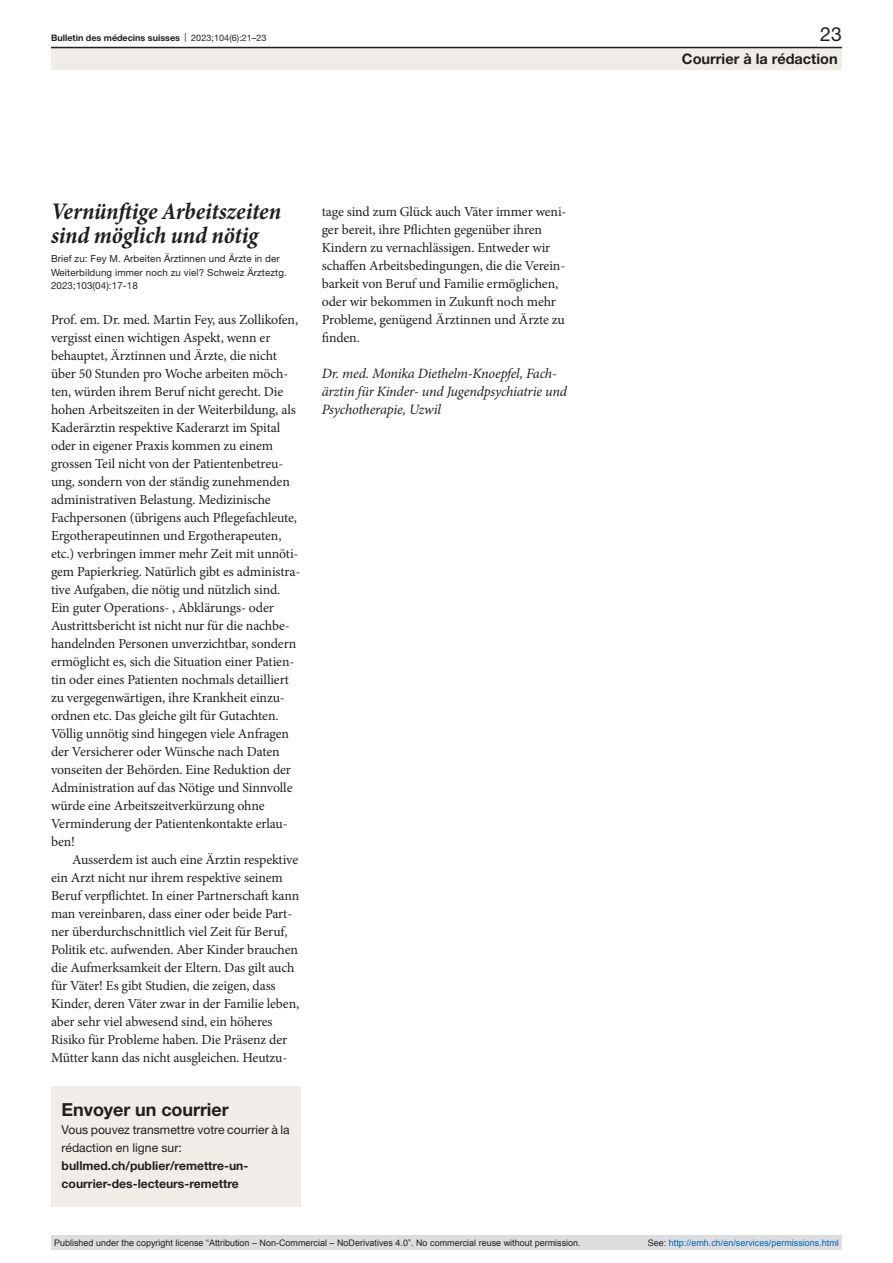
<style>
.page{position:relative;width:893px;height:1263px;background:#fff}
.page>*{position:absolute;margin:0;border:0;box-sizing:border-box;transform-origin:0 0}
.head1{font:italic 700 condensed 24px/24px "Minion Pro";letter-spacing:-.01em;color:#231f20}
.t1{font:19.5px "Helvetica Neue LT Pro";color:#231f20}
.box-head1{font:700 18px "Helvetica Neue LT Pro";letter-spacing:-.005em;color:#231f20}
.t2{font:700 14.55px "Helvetica Neue LT Pro";color:#231f20}
.paragraph-left{font:italic 14.25px/18px "Minion Pro";letter-spacing:-.015em;color:#231f20}
.paragraph-left-2{font:13.8px/18px "Minion Pro";letter-spacing:-.01em;color:#231f20}
.paragraph-left-inden{font:13.8px/18px "Minion Pro";letter-spacing:-.01em;color:#231f20}
.box-paragraph{font:700 12.15px/18px "Helvetica Neue LT Pro";color:#231f20}
.box-paragraph-2{font:12.15px/18px "Helvetica Neue LT Pro";color:#231f20}
.comments{font:9.75px/13.5px "Helvetica Neue LT Pro";letter-spacing:.01em;color:#231f20}
.t3{font:9px "Arial";color:#231f20}
.t4{font:9px "Arial";color:#0066b3}
.t5{font:700 9px "Helvetica Neue LT Pro";color:#231f20}
.s1{font-weight:400}
.s2{color:#231f20}
</style>
<div class="page">
<div style="left:51px;top:48px;width:791px;height:22px;background:#f0ece7"></div>
<hr style="left:51px;top:47px;width:791px;height:1px;background:#231f20">
<div style="left:51px;top:1086px;width:249px;height:120px;background:#f0ece7"></div>
<div style="left:51px;top:1235px;width:791px;height:15px;background:#dcdddf"></div>
<p class="t5" style="left:51px;top:32px;width:217px">Bulletin des médecins suisses <span class="s1">| 2023;104(6):21–23</span></p>
<h2 class="t1" style="left:820px;top:22px;width:23px">23</h2>
<p class="head1" style="left:51px;top:200px;width:232px">Vernünftige Arbeitszeiten sind möglich und nötig</p>
<p class="comments" style="left:51px;top:252px;width:237px">Brief zu: Fey M. Arbeiten Ärztinnen und Ärzte in der<br>Weiterbildung immer noch zu viel? Schweiz Ärzteztg.<br>2023;103(04):17-18</p>
<p class="paragraph-left-2" style="left:51px;top:311px;width:251px">Prof. em. Dr. med. Martin Fey, aus Zollikofen, vergisst einen wichtigen Aspekt, wenn er behauptet, Ärztinnen und Ärzte, die nicht über 50 Stunden pro Woche arbeiten möch&shy;ten, würden ihrem Beruf nicht gerecht. Die hohen Arbeitszeiten in der Weiterbildung, als Kaderärztin respektive Kaderarzt im Spital oder in eigener Praxis kommen zu einem grossen Teil nicht von der Patientenbetreu&shy;ung, sondern von der ständig zunehmenden administrativen Belastung. Medizinische Fachpersonen (übrigens auch Pflegefachleute, Ergotherapeutinnen und Ergotherapeuten, etc.) verbringen immer mehr Zeit mit unnöti&shy;gem Papierkrieg. Natürlich gibt es administra&shy;tive Aufgaben, die nötig und nützlich sind.<br>Ein guter Operations- , Abklärungs- oder Austrittsbericht ist nicht nur für die nachbe&shy;handelnden Personen unverzichtbar, sondern ermöglicht es, sich die Situation einer Patien&shy;tin oder eines Patienten nochmals detailliert zu vergegenwärtigen, ihre Krankheit einzu&shy;ordnen etc. Das gleiche gilt für Gutachten.<br>Völlig unnötig sind hingegen viele Anfragen der Versicherer oder Wünsche nach Daten vonseiten der Behörden. Eine Reduktion der Administration auf das Nötige und Sinnvolle würde eine Arbeitszeitverkürzung ohne Verminderung der Patientenkontakte erlau&shy;ben!</p>
<p class="paragraph-left-inden" style="left:51px;top:851px;width:250px;text-indent:21px">Ausserdem ist auch eine Ärztin respektive ein Arzt nicht nur ihrem respektive seinem Beruf verpflichtet. In einer Partnerschaft kann man vereinbaren, dass einer oder beide Part&shy;ner überdurchschnittlich viel Zeit für Beruf, Politik etc. aufwenden. Aber Kinder brauchen die Aufmerksamkeit der Eltern. Das gilt auch für Väter! Es gibt Studien, die zeigen, dass Kinder, deren Väter zwar in der Familie leben, aber sehr viel abwesend sind, ein höheres Risiko für Probleme haben. Die Präsenz der Mütter kann das nicht ausgleichen. Heutzu-</p>
<p class="box-head1" style="left:62px;top:1098px;width:169px">Envoyer un courrier</p>
<p class="box-paragraph-2" style="left:62px;top:1120px;width:230px">Vous pouvez transmettre votre courrier à la rédaction en ligne sur:</p>
<p class="box-paragraph" style="left:62px;top:1156px;width:188px">bullmed.ch/publier/remettre-un&shy;courrier-des-lecteurs-remettre</p>
<p class="paragraph-left-inden" style="left:322px;top:203px;width:246px">tage sind zum Glück auch Väter immer weni&shy;ger bereit, ihre Pflichten gegenüber ihren Kindern zu vernachlässigen. Entweder wir schaffen Arbeitsbedingungen, die die Verein&shy;barkeit von Beruf und Familie ermöglichen, oder wir bekommen in Zukunft noch mehr Probleme, genügend Ärztinnen und Ärzte zu finden.</p>
<p class="paragraph-left" style="left:322px;top:364px;width:247px">Dr. med. Monika Diethelm-Knoepfel, Fach&shy;ärztin für Kinder- und Jugendpsychiatrie und<br>Psychotherapie, Uzwil</p>
<p class="t2" style="left:682px;top:49px;width:157px">Courrier à la rédaction</p>
<p class="t3" style="left:54px;top:1237px;width:528px">Published under the copyright license “Attribution – Non-Commercial – NoDerivatives 4.0”. No commercial reuse without permission.</p>
<p class="t4" style="left:648px;top:1237px;width:193px"><span class="s2">See:</span> http://emh.ch/en/services/permissions.html</p>
</div>
